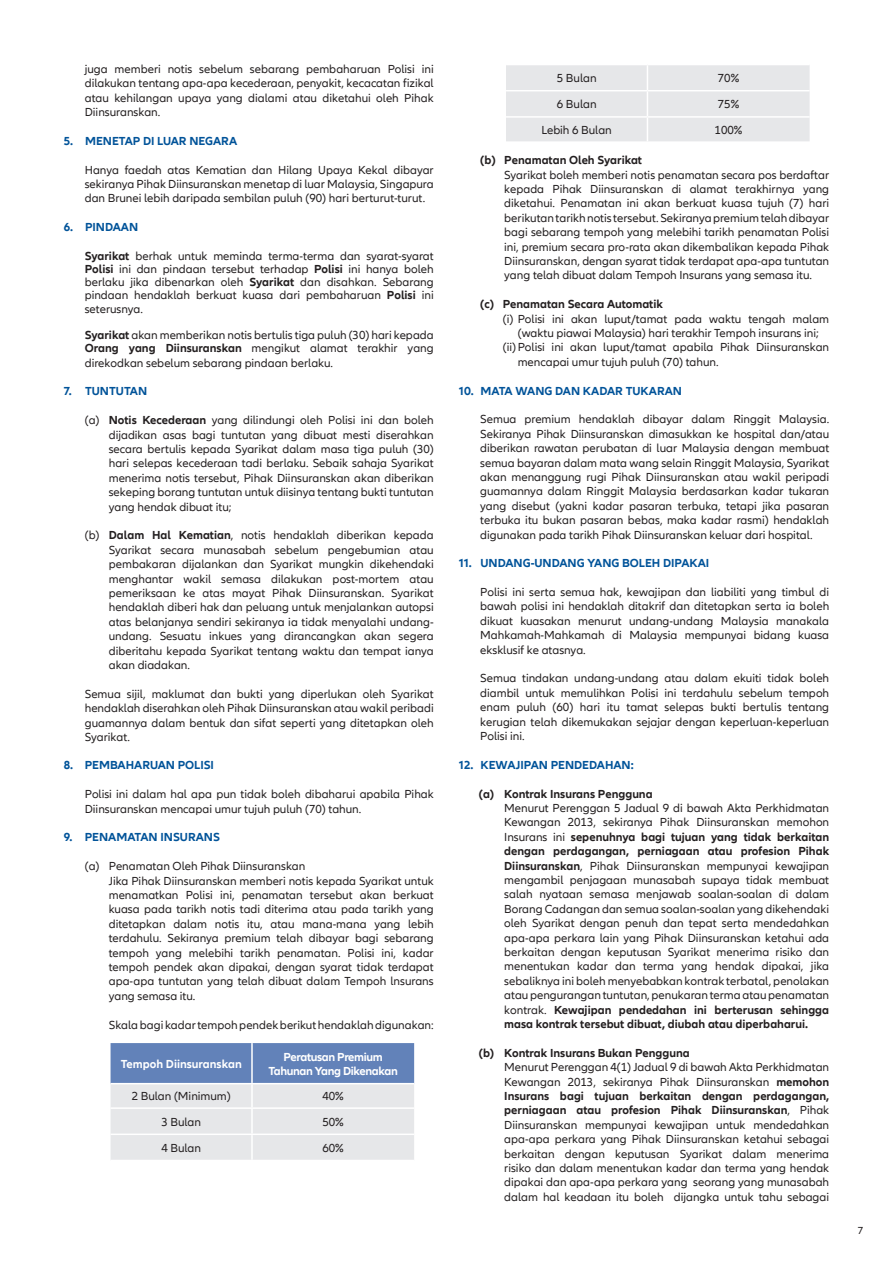
<style>
.page{position:relative;width:893px;height:1263px;background:#fff}
.page>*{position:absolute;margin:0;border:0;box-sizing:border-box;transform-origin:0 0}
.t1{font:12px/14.4px "Allianz Neo";color:#231f20;text-align:justify}
.t2{font:700 12px "Allianz Neo";color:#015399}
.t3{font:700 12px "Allianz Neo";color:#231f20}
.t4{font:700 12px "Allianz Neo";letter-spacing:-.03em;color:#fff}
.t5{font:700 12px "Allianz Neo";color:#fff}
.t6{font:10.5px "Allianz Neo";color:#231f20}
.s1{font-weight:700}
</style>
<div class="page">
<svg style="left:111px;top:1043px;width:303px;height:117px;background:#b7c3d8"></svg>
<hr style="left:251px;top:1043px;width:2px;height:40px;background:#fff">
<hr style="left:111px;top:1083px;width:141px;height:1px;background:#fff">
<hr style="left:252px;top:1083px;width:162px;height:1px;background:#fff">
<hr style="left:251px;top:1084px;width:2px;height:23px;background:#fff">
<hr style="left:111px;top:1107px;width:141px;height:2px;background:#fff">
<hr style="left:252px;top:1107px;width:162px;height:2px;background:#fff">
<hr style="left:251px;top:1109px;width:2px;height:24px;background:#fff">
<hr style="left:111px;top:1133px;width:141px;height:2px;background:#fff">
<hr style="left:252px;top:1133px;width:162px;height:2px;background:#fff">
<hr style="left:251px;top:1135px;width:2px;height:25px;background:#fff">
<div style="left:506px;top:65px;width:304px;height:76px;background:#e6e7e9"></div>
<p class="t1" style="left:85px;top:62px;width:350px">juga memberi notis sebelum sebarang pembaharuan Polisi ini dilakukan tentang apa-apa kecederaan, penyakit, kecacatan fizikal atau kehilangan upaya yang dialami atau diketahui oleh Pihak Diinsuranskan.</p>
<p class="t2" style="left:64px;top:134px;width:175px">5. MENETAP DI LUAR NEGARA</p>
<p class="t1" style="left:85px;top:163px;width:350px">Hanya faedah atas Kematian dan Hilang Upaya Kekal dibayar sekiranya Pihak Diinsuranskan menetap di luar Malaysia, Singapura dan Brunei lebih daripada sembilan puluh (90) hari berturut-turut.</p>
<p class="t2" style="left:64px;top:220px;width:76px">6. PINDAAN</p>
<p class="t1" style="left:85px;top:250px;width:350px;line-height:13.2px"><span class="s1">Syarikat</span> berhak untuk meminda terma-terma dan syarat-syarat <span class="s1">Polisi</span> ini dan pindaan tersebut terhadap <span class="s1">Polisi</span> ini hanya boleh berlaku jika dibenarkan oleh <span class="s1">Syarikat</span> dan disahkan. Sebarang pindaan hendaklah berkuat kuasa dari pembaharuan <span class="s1">Polisi</span> ini seterusnya.</p>
<p class="t1" style="left:85px;top:329px;width:350px;line-height:13.2px"><span class="s1">Syarikat</span> akan memberikan notis bertulis tiga puluh (30) hari kepada<br><span class="s1">Orang yang Diinsuranskan</span> mengikut alamat terakhir yang</p>
<p class="t1" style="left:85px;top:356px;width:250px">direkodkan sebelum sebarang pindaan berlaku.</p>
<p class="t2" style="left:64px;top:384px;width:85px">7. TUNTUTAN</p>
<p class="t1" style="left:109px;top:413px;width:326px;text-indent:-24px">(a) <span class="s1">Notis Kecederaan</span> yang dilindungi oleh Polisi ini dan boleh dijadikan asas bagi tuntutan yang dibuat mesti diserahkan secara bertulis kepada Syarikat dalam masa tiga puluh (30) hari selepas kecederaan tadi berlaku. Sebaik sahaja Syarikat menerima notis tersebut, Pihak Diinsuranskan akan diberikan sekeping borang tuntutan untuk diisinya tentang bukti tuntutan yang hendak dibuat itu;</p>
<p class="t1" style="left:109px;top:528px;width:326px;text-indent:-24px">(b) <span class="s1">Dalam Hal Kematian</span>, notis hendaklah diberikan kepada Syarikat secara munasabah sebelum pengebumian atau pembakaran dijalankan dan Syarikat mungkin dikehendaki menghantar wakil semasa dilakukan post-mortem atau pemeriksaan ke atas mayat Pihak Diinsuranskan. Syarikat hendaklah diberi hak dan peluang untuk menjalankan autopsi atas belanjanya sendiri sekiranya ia tidak menyalahi undang&shy;undang. Sesuatu inkues yang dirancangkan akan segera diberitahu kepada Syarikat tentang waktu dan tempat ianya akan diadakan.</p>
<p class="t1" style="left:85px;top:687px;width:350px">Semua sijil, maklumat dan bukti yang diperlukan oleh Syarikat hendaklah diserahkan oleh Pihak Diinsuranskan atau wakil peribadi guamannya dalam bentuk dan sifat seperti yang ditetapkan oleh Syarikat.</p>
<p class="t2" style="left:64px;top:758px;width:152px">8. PEMBAHARUAN POLISI</p>
<p class="t1" style="left:85px;top:787px;width:350px">Polisi ini dalam hal apa pun tidak boleh dibaharui apabila Pihak<br>Diinsuranskan mencapai umur tujuh puluh (70) tahun.</p>
<p class="t2" style="left:64px;top:830px;width:158px">9. PENAMATAN INSURANS</p>
<p class="t1" style="left:85px;top:859px;width:222px">(a) Penamatan Oleh Pihak Diinsuranskan</p>
<p class="t1" style="left:109px;top:874px;width:326px">Jika Pihak Diinsuranskan memberi notis kepada Syarikat untuk menamatkan Polisi ini, penamatan tersebut akan berkuat kuasa pada tarikh notis tadi diterima atau pada tarikh yang ditetapkan dalam notis itu, atau mana-mana yang lebih terdahulu. Sekiranya premium telah dibayar bagi sebarang tempoh yang melebihi tarikh penamatan. Polisi ini, kadar tempoh pendek akan dipakai, dengan syarat tidak terdapat apa-apa tuntutan yang telah dibuat dalam Tempoh lnsurans yang semasa itu.</p>
<p class="t1" style="left:109px;top:1018px;width:326px">Skala bagi kadar tempoh pendek berikut hendaklah digunakan:</p>
<p class="t5" style="left:121px;top:1057px;width:123px">Tempoh Diinsuranskan</p>
<p class="t4" style="left:283px;top:1050px;width:101px">Peratusan Premium</p>
<p class="t4" style="left:268px;top:1064px;width:131px">Tahunan Yang Dikenakan</p>
<p class="t1" style="left:132px;top:1089px;width:101px">2 Bulan (Minimum)</p>
<p class="t1" style="left:322px;top:1089px;width:23px">40%</p>
<p class="t1" style="left:161px;top:1115px;width:41px">3 Bulan</p>
<p class="t1" style="left:322px;top:1115px;width:23px">50%</p>
<p class="t1" style="left:161px;top:1141px;width:41px">4 Bulan</p>
<p class="t1" style="left:322px;top:1141px;width:23px">60%</p>
<p class="t1" style="left:557px;top:71px;width:41px">5 Bulan</p>
<p class="t1" style="left:718px;top:71px;width:23px">70%</p>
<p class="t1" style="left:557px;top:98px;width:41px">6 Bulan</p>
<p class="t1" style="left:718px;top:98px;width:23px">75%</p>
<p class="t1" style="left:542px;top:123px;width:72px">Lebih 6 Bulan</p>
<p class="t1" style="left:715px;top:123px;width:29px">100%</p>
<p class="t3" style="left:480px;top:153px;width:163px">(b) Penamatan Oleh Syarikat</p>
<p class="t1" style="left:504px;top:168px;width:326px">Syarikat boleh memberi notis penamatan secara pos berdaftar kepada Pihak Diinsuranskan di alamat terakhirnya yang diketahui. Penamatan ini akan berkuat kuasa tujuh (7) hari berikutan tarikh notis tersebut. Sekiranya premium telah dibayar bagi sebarang tempoh yang melebihi tarikh penamatan Polisi ini, premium secara pro-rata akan dikembalikan kepada Pihak Diinsuranskan, dengan syarat tidak terdapat apa-apa tuntutan yang telah dibuat dalam Tempoh Insurans yang semasa itu.</p>
<p class="t3" style="left:480px;top:297px;width:184px">(c) Penamatan Secara Automatik</p>
<p class="t1" style="left:503px;top:312px;width:328px;text-align:center">(i) Polisi ini akan luput/tamat pada waktu tengah malam (waktu piawai Malaysia) hari terakhir Tempoh insurans ini;</p>
<p class="t1" style="left:518px;top:340px;width:313px;text-indent:-15px">(ii)Polisi ini akan luput/tamat apabila Pihak Diinsuranskan mencapai umur tujuh puluh (70) tahun.</p>
<p class="t2" style="left:459px;top:384px;width:224px">10. MATA WANG DAN KADAR TUKARAN</p>
<p class="t1" style="left:480px;top:412px;width:350px">Semua premium hendaklah dibayar dalam Ringgit Malaysia.<br>Sekiranya Pihak Diinsuranskan dimasukkan ke hospital dan/atau diberikan rawatan perubatan di luar Malaysia dengan membuat semua bayaran dalam mata wang selain Ringgit Malaysia, Syarikat akan menanggung rugi Pihak Diinsuranskan atau wakil peripadi guamannya dalam Ringgit Malaysia berdasarkan kadar tukaran yang disebut (yakni kadar pasaran terbuka, tetapi jika pasaran terbuka itu bukan pasaran bebas, maka kadar rasmi) hendaklah digunakan pada tarikh Pihak Diinsuranskan keluar dari hospital.</p>
<p class="t2" style="left:459px;top:556px;width:252px">11. UNDANG-UNDANG YANG BOLEH DIPAKAI</p>
<p class="t1" style="left:480px;top:585px;width:350px">Polisi ini serta semua hak, kewajipan dan liabiliti yang timbul di bawah polisi ini hendaklah ditakrif dan ditetapkan serta ia boleh dikuat kuasakan menurut undang-undang Malaysia manakala Mahkamah-Mahkamah di Malaysia mempunyai bidang kuasa eksklusif ke atasnya.</p>
<p class="t1" style="left:480px;top:672px;width:350px">Semua tindakan undang-undang atau dalam ekuiti tidak boleh diambil untuk memulihkan Polisi ini terdahulu sebelum tempoh enam puluh (60) hari itu tamat selepas bukti bertulis tentang kerugian telah dikemukakan sejajar dengan keperluan-keperluan Polisi ini.</p>
<p class="t2" style="left:459px;top:758px;width:176px">12. KEWAJIPAN PENDEDAHAN:</p>
<p class="t3" style="left:479px;top:786px;width:175px">(a) Kontrak Insurans Pengguna</p>
<p class="t1" style="left:504px;top:801px;width:326px">Menurut Perenggan 5 Jadual 9 di bawah Akta Perkhidmatan Kewangan 2013, sekiranya Pihak Diinsuranskan memohon Insurans ini <span class="s1">sepenuhnya bagi tujuan yang tidak berkaitan dengan perdagangan, perniagaan atau profesion Pihak Diinsuranskan</span>, Pihak Diinsuranskan mempunyai kewajipan mengambil penjagaan munasabah supaya tidak membuat salah nyataan semasa menjawab soalan-soalan di dalam Borang Cadangan dan semua soalan-soalan yang dikehendaki oleh Syarikat dengan penuh dan tepat serta mendedahkan apa-apa perkara lain yang Pihak Diinsuranskan ketahui ada berkaitan dengan keputusan Syarikat menerima risiko dan menentukan kadar dan terma yang hendak dipakai, jika sebaliknya ini boleh menyebabkan kontrak terbatal, penolakan atau pengurangan tuntutan, penukaran terma atau penamatan kontrak. <span class="s1">Kewajipan pendedahan ini berterusan sehingga masa kontrak tersebut dibuat, diubah atau diperbaharui.</span></p>
<p class="t3" style="left:479px;top:1046px;width:213px">(b) Kontrak Insurans Bukan Pengguna</p>
<p class="t1" style="left:504px;top:1060px;width:326px">Menurut Perenggan 4(1) Jadual 9 di bawah Akta Perkhidmatan Kewangan 2013, sekiranya Pihak Diinsuranskan <span class="s1">memohon Insurans bagi tujuan berkaitan dengan perdagangan, perniagaan atau profesion Pihak Diinsuranskan</span>, Pihak Diinsuranskan mempunyai kewajipan untuk mendedahkan apa-apa perkara yang Pihak Diinsuranskan ketahui sebagai berkaitan dengan keputusan Syarikat dalam menerima risiko dan dalam menentukan kadar dan terma yang hendak dipakai dan apa-apa perkara yang seorang yang munasabah dalam hal keadaan itu boleh dijangka untuk tahu sebagai</p>
<p class="t6" style="left:858px;top:1224px;width:7px">7</p>
</div>
